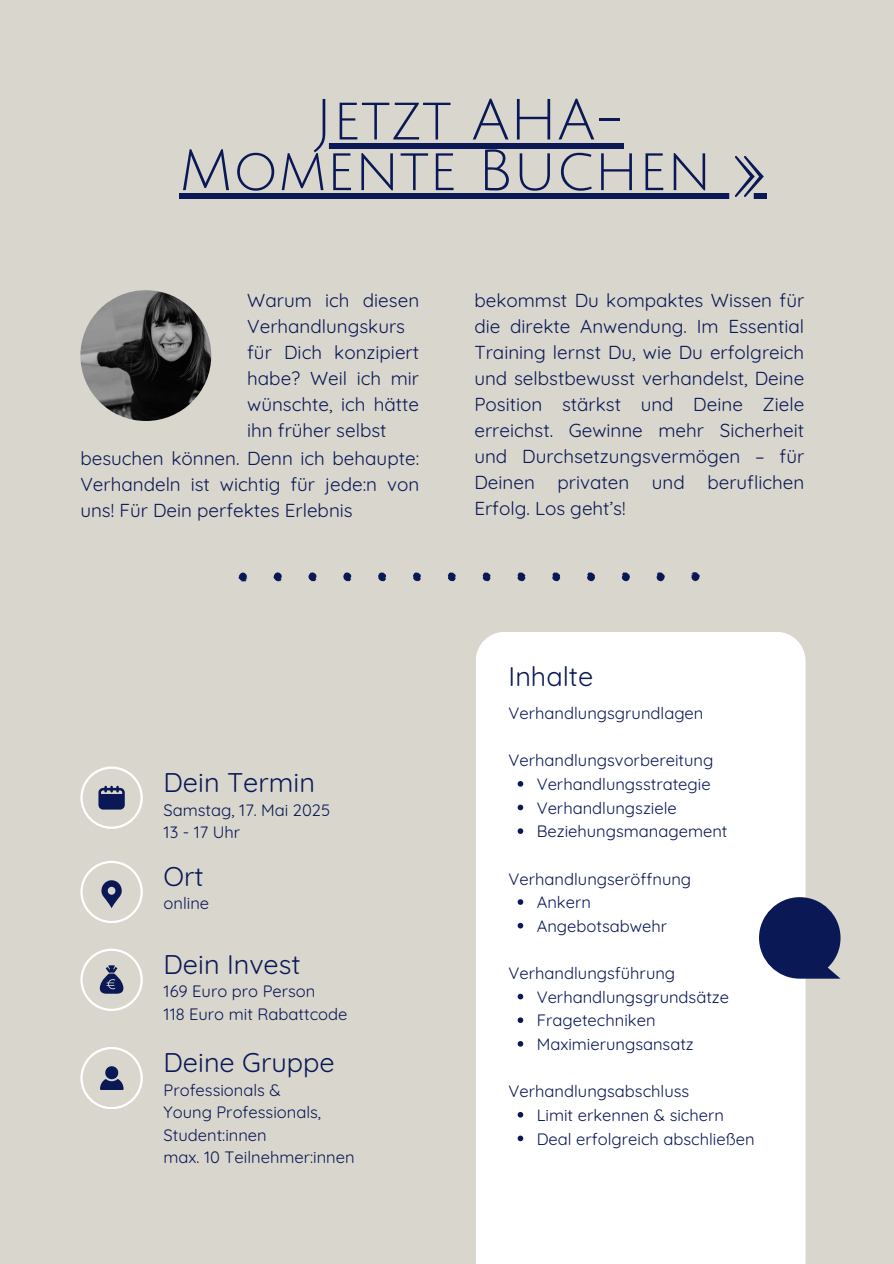
<style>
.page{position:relative;width:894px;height:1264px;background:#fff}
.page>*{position:absolute;margin:0;border:0;box-sizing:border-box;transform-origin:0 0}
.t1{font:56.7px "Julius Sans One";color:#0a1855}
.t2{font:27px "Quicksand";color:#0a1855}
.t3{font:18.75px/25.8px "Quicksand";color:#0a1855;text-align:justify}
.t4{font:16.5px/22.5px "Quicksand";color:#0a1855}
.s1{font-family:"Free Mono"}
</style>
<div class="page">
<div style="left:0;top:0;width:893px;height:1263px;background:#d9d6ce"></div>
<img style="left:80px;top:290px;width:131px;height:131px;border-radius:50%">
<div style="left:476px;top:632px;width:329px;height:631px;background:#fff"></div>
<svg style="left:80px;top:766px;width:62px;height:62px"></svg>
<svg style="left:80px;top:861px;width:62px;height:61px"></svg>
<svg style="left:80px;top:948px;width:62px;height:62px"></svg>
<svg style="left:80px;top:1047px;width:62px;height:61px"></svg>
<svg style="left:238px;top:572px;width:9px;height:10px"></svg>
<svg style="left:273px;top:572px;width:8px;height:9px"></svg>
<svg style="left:308px;top:572px;width:8px;height:9px"></svg>
<svg style="left:343px;top:572px;width:8px;height:9px"></svg>
<svg style="left:378px;top:572px;width:8px;height:9px"></svg>
<svg style="left:413px;top:572px;width:8px;height:9px"></svg>
<svg style="left:447px;top:572px;width:8px;height:9px"></svg>
<svg style="left:482px;top:572px;width:8px;height:9px"></svg>
<svg style="left:517px;top:572px;width:8px;height:9px"></svg>
<svg style="left:552px;top:572px;width:8px;height:9px"></svg>
<svg style="left:587px;top:572px;width:8px;height:9px"></svg>
<svg style="left:621px;top:572px;width:8px;height:9px"></svg>
<svg style="left:656px;top:572px;width:9px;height:9px"></svg>
<svg style="left:691px;top:572px;width:9px;height:9px"></svg>
<div style="left:315px;top:143px;width:308px;height:5px;background:#0a1855"></div>
<div style="left:179px;top:193px;width:587px;height:6px;background:#0a1855"></div>
<svg style="left:517px;top:781px;width:6px;height:5px"></svg>
<svg style="left:517px;top:804px;width:6px;height:6px"></svg>
<svg style="left:517px;top:828px;width:6px;height:6px"></svg>
<svg style="left:517px;top:899px;width:6px;height:5px"></svg>
<svg style="left:517px;top:922px;width:6px;height:6px"></svg>
<svg style="left:517px;top:993px;width:6px;height:6px"></svg>
<svg style="left:517px;top:1017px;width:6px;height:6px"></svg>
<svg style="left:517px;top:1041px;width:6px;height:5px"></svg>
<svg style="left:517px;top:1111px;width:6px;height:6px"></svg>
<svg style="left:517px;top:1135px;width:6px;height:6px"></svg>
<svg style="left:758px;top:897px;width:81px;height:81px;background:#354071"></svg>
<p class="t1" style="left:315px;top:90px;width:309px">Jetzt AHA-</p>
<h2 class="t1" style="left:179px;top:141px;width:588px">Momente Buchen <span class="s1">⟫</span></h2>
<p class="t3" style="left:247px;top:287px;width:173px;text-align:left">Warum ich diesen<br>Verhandlungskurs für Dich konzipiert habe? Weil ich mir wünschte, ich hätte ihn früher selbst</p>
<p class="t3" style="left:474px;top:287px;width:331px">bekommst Du kompaktes Wissen für die direkte Anwendung. Im Essential Training lernst Du, wie Du erfolgreich und selbstbewusst verhandelst, Deine Position stärkst und Deine Ziele erreichst. Gewinne mehr Sicherheit und Durchsetzungsvermögen – für Deinen privaten und beruflichen Erfolg. Los geht’s!</p>
<p class="t3" style="left:80px;top:445px;width:340px">besuchen können. Denn ich behaupte:<br>Verhandeln ist wichtig für jede:n von uns! Für Dein perfektes Erlebnis</p>
<p class="t2" style="left:163px;top:765px;width:153px">Dein Termin</p>
<p class="t4" style="left:163px;top:798px;width:168px">Samstag, 17. Mai 2025</p>
<h2 class="t4" style="left:163px;top:820px;width:78px">13 - 17 Uhr</h2>
<h3 class="t2" style="left:163px;top:859px;width:42px">Ort</h3>
<p class="t4" style="left:163px;top:892px;width:47px">online</p>
<p class="t2" style="left:163px;top:947px;width:139px">Dein Invest</p>
<h3 class="t4" style="left:163px;top:979px;width:153px">169 Euro pro Person</h3>
<h3 class="t4" style="left:163px;top:1002px;width:185px">118 Euro mit Rabattcode</h3>
<p class="t2" style="left:163px;top:1045px;width:173px">Deine Gruppe</p>
<p class="t4" style="left:163px;top:1078px;width:119px">Professionals &amp;</p>
<p class="t4" style="left:163px;top:1100px;width:159px">Young Professionals,<br>Student:innen</p>
<h2 class="t4" style="left:163px;top:1145px;width:192px">max. 10 Teilnehmer:innen</h2>
<p class="t2" style="left:508px;top:659px;width:86px">Inhalte</p>
<h2 class="t4" style="left:508px;top:701px;width:196px">Verhandlungsgrundlagen</h2>
<p class="t4" style="left:508px;top:749px;width:206px">Verhandlungsvorbereitung</p>
<p class="t4" style="left:536px;top:772px;width:175px">Verhandlungsstrategie</p>
<p class="t4" style="left:536px;top:796px;width:142px">Verhandlungsziele</p>
<h2 class="t4" style="left:536px;top:819px;width:192px">Beziehungsmanagement</h2>
<p class="t4" style="left:508px;top:867px;width:184px">Verhandlungseröffnung</p>
<p class="t4" style="left:536px;top:890px;width:56px">Ankern</p>
<p class="t4" style="left:536px;top:914px;width:132px">Angebotsabwehr</p>
<p class="t4" style="left:508px;top:961px;width:168px">Verhandlungsführung</p>
<p class="t4" style="left:536px;top:985px;width:194px">Verhandlungsgrundsätze</p>
<p class="t4" style="left:536px;top:1008px;width:120px">Fragetechniken</p>
<p class="t4" style="left:536px;top:1032px;width:159px">Maximierungsansatz</p>
<p class="t4" style="left:508px;top:1079px;width:182px">Verhandlungsabschluss</p>
<p class="t4" style="left:536px;top:1103px;width:189px">Limit erkennen &amp; sichern</p>
<p class="t4" style="left:536px;top:1127px;width:219px">Deal erfolgreich abschließen</p>
</div>
